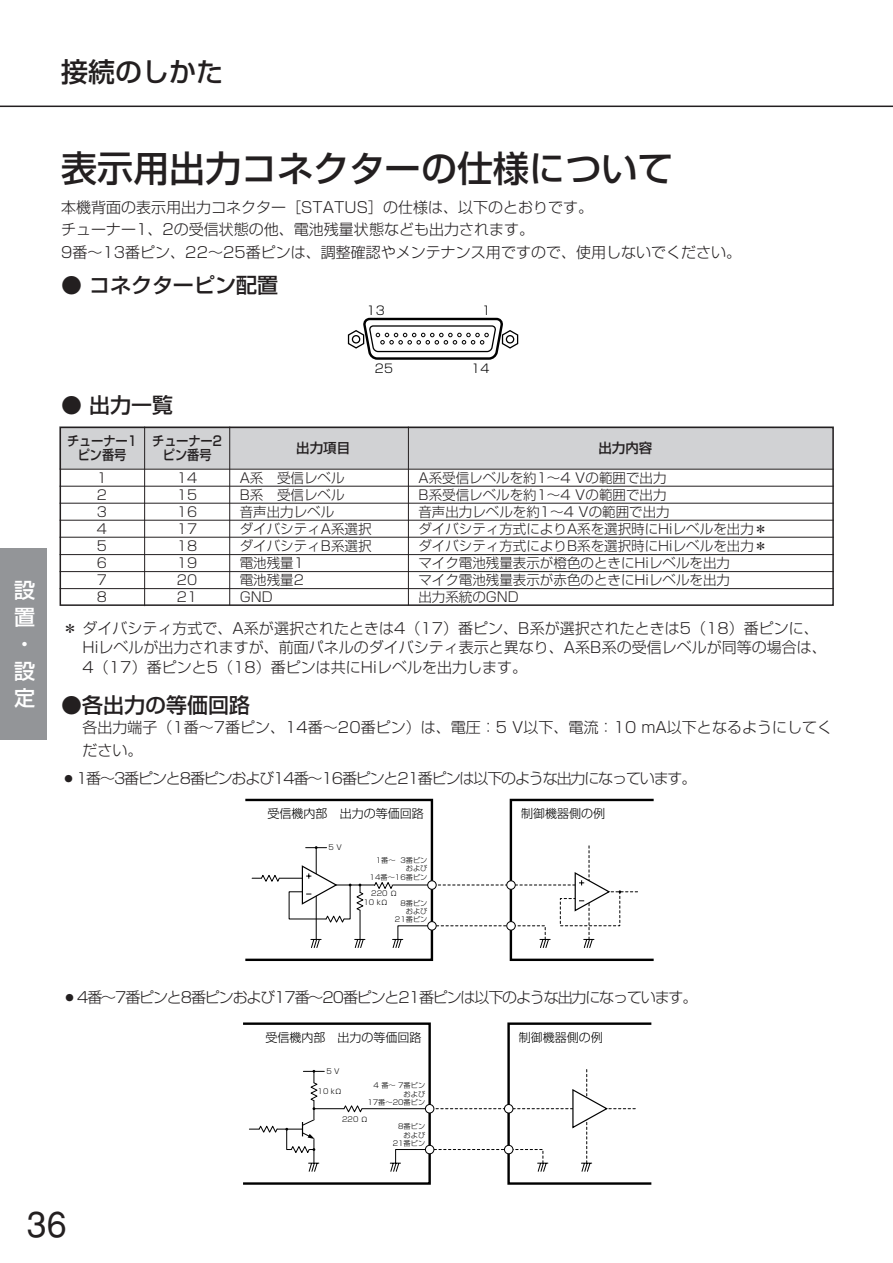
<style>
.page{position:relative;width:893px;height:1263px;background:#fff}
.page>*{position:absolute;margin:0;border:0;box-sizing:border-box;transform-origin:0 0}
.t1{font:500 36px "Shin Go";color:#231f20}
.t2{font:36px "Helvetica";color:#231f20}
.t3{font:500 27px "Shin Go";color:#231f20}
.t4{font:500 21px "Shin Go";color:#231f20}
.t5{font:500 21px/27px "Shin Go";color:#fff;text-align:justify}
.t6{font:300 15px/22.5px "Shin Go";color:#231f20}
.t7{font:300 15px "Shin Go";letter-spacing:-.075em;color:#231f20}
.t8{font:300 13.5px "Shin Go";color:#231f20}
.t9{font:500 13.5px/13.5px "Shin Go";color:#231f20;text-align:center;scale:.9 1}
.t10{font:500 13.5px "Shin Go";color:#231f20}
.t11{font:300 12px "Shin Go";color:#000}
.t12{font:300 7.2px/8.4px "Shin Go";color:#000;text-align:right}
</style>
<div class="page">
<hr style="left:0;top:106px;width:892px;height:1px;background:#231f20">
<div style="left:0;top:549px;width:47px;height:191px;background:#939598"></div>
<svg style="left:347px;top:317px;width:172px;height:43px"></svg>
<div style="left:60px;top:427px;width:85px;height:42px;background:#d1d2d4"></div>
<div style="left:145px;top:427px;width:85px;height:42px;background:#d1d2d4"></div>
<div style="left:230px;top:427px;width:178px;height:42px;background:#d1d2d4"></div>
<div style="left:408px;top:427px;width:425px;height:42px;background:#d1d2d4"></div>
<hr style="left:60px;top:469px;width:773px;height:1px;background:#231f20">
<hr style="left:60px;top:486px;width:773px;height:1px;background:#231f20">
<hr style="left:60px;top:503px;width:773px;height:1px;background:#231f20">
<hr style="left:60px;top:520px;width:773px;height:1px;background:#231f20">
<hr style="left:60px;top:537px;width:773px;height:1px;background:#231f20">
<hr style="left:60px;top:554px;width:773px;height:1px;background:#231f20">
<hr style="left:60px;top:571px;width:773px;height:1px;background:#231f20">
<hr style="left:60px;top:588px;width:773px;height:1px;background:#231f20">
<hr style="left:144px;top:427px;width:1px;height:179px;background:#231f20">
<hr style="left:229px;top:427px;width:1px;height:178px;background:#231f20">
<hr style="left:408px;top:427px;width:1px;height:178px;background:#231f20">
<div style="left:60px;top:427px;width:773px;height:179px;border:2px solid #231f20"></div>
<svg style="left:243px;top:1022px;width:409px;height:163px"></svg>
<svg style="left:249px;top:1069px;width:386px;height:103px"></svg>
<svg style="left:245px;top:798px;width:409px;height:163px"></svg>
<svg style="left:251px;top:845px;width:386px;height:103px"></svg>
<h2 class="t3" style="left:61px;top:62px;width:164px">接続のしかた</h2>
<h1 class="t1" style="left:61px;top:155px;width:613px">表示用出力コネクターの仕様について</h1>
<p class="t6" style="left:61px;top:198px;width:681px">本機背面の表示用出力コネクター［STATUS］の仕様は、以下のとおりです。<br>チューナー1、2の受信状態の他、電池残量状態なども出力されます。<br>9番～13番ピン、22～25番ピンは、調整確認やメンテナンス用ですので、使用しないでください。</p>
<h3 class="t4" style="left:61px;top:277px;width:218px">● コネクターピン配置</h3>
<p class="t11" style="left:366px;top:306px;width:20px">13</p>
<p class="t11" style="left:482px;top:306px;width:11px">1</p>
<h3 class="t5" style="left:14px;top:579px;width:22px">設置・設定</h3>
<p class="t11" style="left:375px;top:364px;width:20px">25</p>
<p class="t11" style="left:471px;top:364px;width:20px">14</p>
<h3 class="t4" style="left:61px;top:397px;width:113px">● 出力一覧</h3>
<p class="t9" style="left:67px;top:436px;width:79px">チューナー1ピン番号</p>
<p class="t9" style="left:152px;top:436px;width:79px">チューナー2ピン番号</p>
<p class="t10" style="left:296px;top:443px;width:55px">出力項目</p>
<p class="t10" style="left:598px;top:443px;width:55px">出力内容</p>
<p class="t8" style="left:97px;top:473px;width:12px">1</p>
<p class="t8" style="left:177px;top:473px;width:22px">14</p>
<p class="t8" style="left:240px;top:473px;width:106px">A系　受信レベル</p>
<p class="t8" style="left:418px;top:473px;width:249px">A系受信レベルを約1～4 Vの範囲で出力</p>
<p class="t8" style="left:97px;top:490px;width:12px">2</p>
<p class="t8" style="left:177px;top:490px;width:22px">15</p>
<p class="t8" style="left:97px;top:507px;width:12px">3</p>
<p class="t8" style="left:177px;top:507px;width:22px">16</p>
<p class="t8" style="left:97px;top:524px;width:12px">4</p>
<p class="t8" style="left:177px;top:524px;width:22px">17</p>
<p class="t8" style="left:97px;top:541px;width:12px">5</p>
<p class="t8" style="left:177px;top:541px;width:22px">18</p>
<p class="t8" style="left:97px;top:558px;width:12px">6</p>
<p class="t8" style="left:177px;top:558px;width:22px">19</p>
<p class="t8" style="left:97px;top:575px;width:12px">7</p>
<p class="t8" style="left:177px;top:575px;width:22px">20</p>
<p class="t8" style="left:97px;top:592px;width:12px">8</p>
<p class="t8" style="left:177px;top:592px;width:22px">21</p>
<p class="t8" style="left:240px;top:490px;width:106px">B系　受信レベル</p>
<p class="t8" style="left:418px;top:490px;width:249px">B系受信レベルを約1～4 Vの範囲で出力</p>
<p class="t8" style="left:240px;top:507px;width:96px">音声出力レベル</p>
<p class="t8" style="left:418px;top:507px;width:253px">音声出力レベルを約1～4 Vの範囲で出力</p>
<p class="t8" style="left:240px;top:524px;width:133px">ダイバシティA系選択</p>
<p class="t8" style="left:418px;top:524px;width:350px">ダイバシティ方式によりA系を選択時にHiレベルを出力＊</p>
<p class="t8" style="left:240px;top:541px;width:133px">ダイバシティB系選択</p>
<p class="t8" style="left:418px;top:541px;width:350px">ダイバシティ方式によりB系を選択時にHiレベルを出力＊</p>
<p class="t8" style="left:240px;top:558px;width:66px">電池残量1</p>
<p class="t8" style="left:418px;top:558px;width:313px">マイク電池残量表示が橙色のときにHiレベルを出力</p>
<p class="t8" style="left:240px;top:575px;width:66px">電池残量2</p>
<p class="t8" style="left:418px;top:575px;width:313px">マイク電池残量表示が赤色のときにHiレベルを出力</p>
<p class="t8" style="left:240px;top:592px;width:35px">GND</p>
<p class="t8" style="left:418px;top:592px;width:102px">出力系統のGND</p>
<p class="t6" style="left:82px;top:621px;width:745px;line-height:19.5px;text-indent:-20px">＊ダイバシティ方式で、A系が選択されたときは4（17）番ピン、B系が選択されたときは5（18）番ピンに、<br>Hiレベルが出力されますが、前面パネルのダイバシティ表示と異なり、A系B系の受信レベルが同等の場合は、<br>4（17）番ピンと5（18）番ピンは共にHiレベルを出力します。</p>
<h3 class="t4" style="left:61px;top:697px;width:190px">●各出力の等価回路</h3>
<p class="t6" style="left:82px;top:718px;width:751px">各出力端子（1番～7番ピン、14番～20番ピン）は、電圧：5 V以下、電流：10 mA以下となるようにしてください。</p>
<p class="t7" style="left:61px;top:772px;width:637px">○1番～3番ピンと8番ピンおよび14番～16番ピンと21番ピンは以下のような出力になっています。</p>
<p class="t11" style="left:267px;top:809px;width:157px">受信機内部　出力の等価回路</p>
<p class="t11" style="left:521px;top:809px;width:85px">制御機器側の例</p>
<p class="t12" style="left:328px;top:844px;width:15px">5 V</p>
<p class="t12" style="left:369px;top:857px;width:59px">1番～ 3番ピンおよび<br>14番～16番ピン</p>
<p class="t12" style="left:371px;top:890px;width:27px">220 Ω</p>
<p class="t12" style="left:363px;top:899px;width:26px">10 kΩ</p>
<p class="t12" style="left:395px;top:900px;width:34px">8番ピンおよび<br>21番ピン</p>
<p class="t7" style="left:62px;top:992px;width:637px">○4番～7番ピンと8番ピンおよび17番～20番ピンと21番ピンは以下のような出力になっています。</p>
<p class="t11" style="left:265px;top:1033px;width:157px">受信機内部　出力の等価回路</p>
<p class="t11" style="left:519px;top:1033px;width:85px">制御機器側の例</p>
<p class="t12" style="left:326px;top:1068px;width:15px">5 V</p>
<p class="t12" style="left:317px;top:1088px;width:26px">10 kΩ</p>
<p class="t12" style="left:367px;top:1083px;width:59px">4 番～ 7番ピンおよび<br>17番～20番ピン</p>
<p class="t12" style="left:342px;top:1116px;width:27px">220 Ω</p>
<p class="t12" style="left:392px;top:1123px;width:34px">8番ピンおよび<br>21番ピン</p>
<h1 class="t2" style="left:27px;top:1211px;width:42px">36</h1>
</div>
